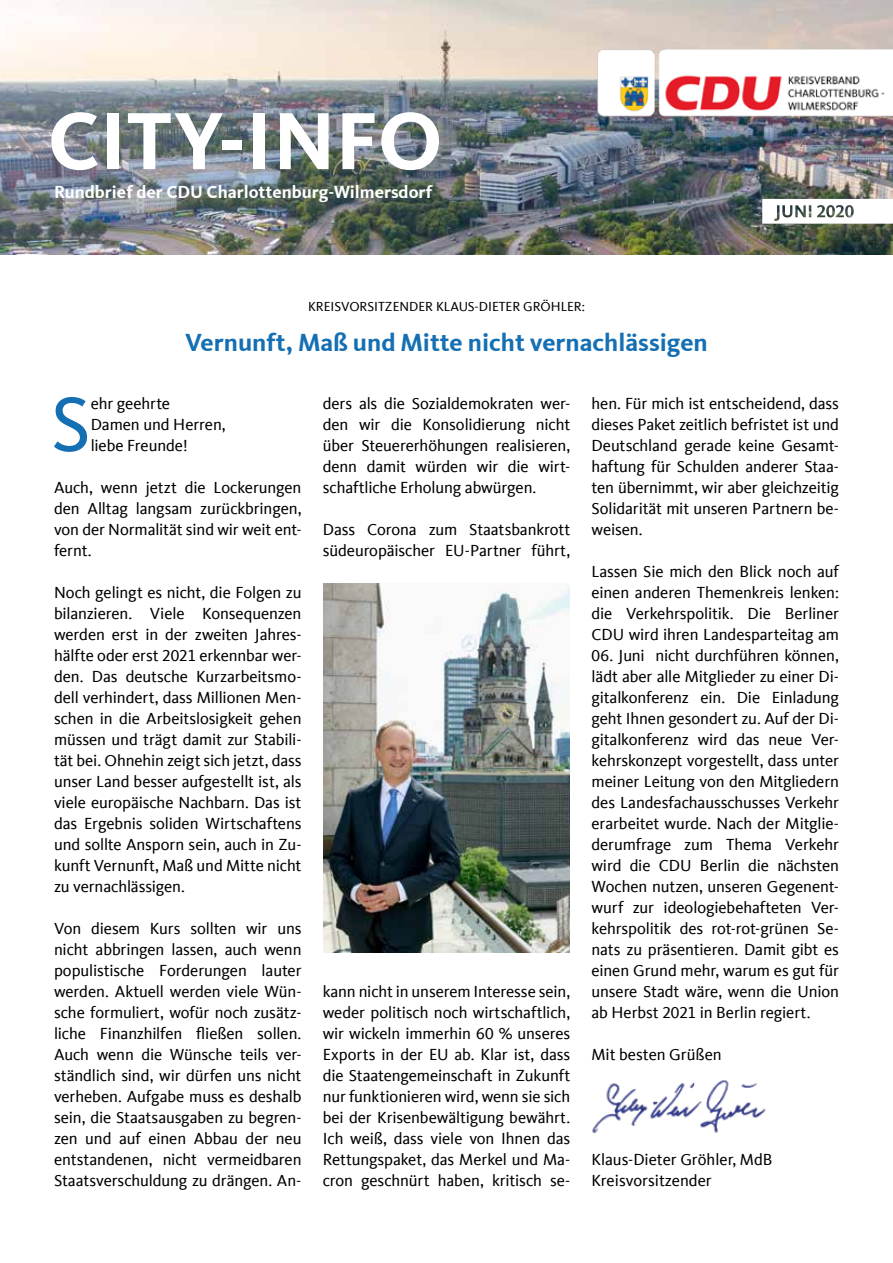
<style>
.page{position:relative;width:893px;height:1263px;background:#fff}
.page>*{position:absolute;margin:0;border:0;box-sizing:border-box;transform-origin:0 0}
.t1{font:700 84px "CDU Kievit Tab";color:#fff}
.t2{font:79.5px "CDU Kievit Tab";color:#146fb3}
.t3{font:700 25.5px "CDU Kievit Tab";color:#146fb3}
.t4{font:700 18px "CDU Kievit Tab";color:#fff}
.t5{font:16.5px/21px "CDU Kievit Tab";letter-spacing:-.005em;color:#000;text-align:justify}
.t6{font:13.5px "CDU Kievit Tab";color:#000}
</style>
<div class="page">
<img style="left:592px;top:1080px;width:174px;height:54px">
<img style="left:0;top:0;width:893px;height:254px">
<img style="left:323px;top:584px;width:247px;height:368px">
<svg style="left:762px;top:199px;width:131px;height:25px"></svg>
<img style="left:597px;top:49px;width:296px;height:68px">
<h1 class="t1" style="left:48px;top:92px;width:396px">CITY-INFO</h1>
<p class="t4" style="left:54px;top:181px;width:380px">Rundbrief der CDU Charlottenburg-Wilmersdorf</p>
<p class="t6" style="left:308px;top:299px;width:278px">KREISVORSITZENDER KLAUS-DIETER GRÖHLER:</p>
<h3 class="t3" style="left:185px;top:328px;width:524px">Vernunft, Maß und Mitte nicht vernachlässigen</h3>
<h2 class="t2" style="left:51px;top:379px;width:41px">S</h2>
<p class="t5" style="left:91px;top:393px;width:137px;text-align:left">ehr geehrte<br>Damen und Herren, liebe Freunde!</p>
<p class="t5" style="left:54px;top:477px;width:249px">Auch, wenn jetzt die Lockerungen den Alltag langsam zurückbringen, von der Normalität sind wir weit ent&shy;fernt.</p>
<p class="t5" style="left:54px;top:582px;width:249px">Noch gelingt es nicht, die Folgen zu bilanzieren. Viele Konsequenzen werden erst in der zweiten Jahres&shy;hälfte oder erst 2021 erkennbar wer&shy;den. Das deutsche Kurzarbeitsmo&shy;dell verhindert, dass Millionen Men&shy;schen in die Arbeitslosigkeit gehen müssen und trägt damit zur Stabili&shy;tät bei. Ohnehin zeigt sich jetzt, dass unser Land besser aufgestellt ist, als viele europäische Nachbarn. Das ist das Ergebnis soliden Wirtschaftens und sollte Ansporn sein, auch in Zu&shy;kunft Vernunft, Maß und Mitte nicht zu vernachlässigen.</p>
<p class="t5" style="left:54px;top:918px;width:249px">Von diesem Kurs sollten wir uns nicht abbringen lassen, auch wenn populistische Forderungen lauter werden. Aktuell werden viele Wün&shy;sche formuliert, wofür noch zusätz&shy;liche Finanzhilfen fließen sollen.<br>Auch wenn die Wünsche teils ver&shy;ständlich sind, wir dürfen uns nicht verheben. Aufgabe muss es deshalb sein, die Staatsausgaben zu begren&shy;zen und auf einen Abbau der neu entstandenen, nicht vermeidbaren Staatsverschuldung zu drängen. An-</p>
<p class="t5" style="left:323px;top:393px;width:249px">ders als die Sozialdemokraten wer&shy;den wir die Konsolidierung nicht über Steuererhöhungen realisieren, denn damit würden wir die wirt&shy;schaftliche Erholung abwürgen.</p>
<p class="t5" style="left:323px;top:519px;width:249px">Dass Corona zum Staatsbankrott südeuropäischer EU-Partner führt,</p>
<p class="t5" style="left:323px;top:981px;width:249px">kann nicht in unserem Interesse sein, weder politisch noch wirtschaftlich, wir wickeln immerhin 60 % unseres Exports in der EU ab. Klar ist, dass die Staatengemeinschaft in Zukunft nur funktionieren wird, wenn sie sich bei der Krisenbewältigung bewährt.<br>Ich weiß, dass viele von Ihnen das Rettungspaket, das Merkel und Ma&shy;cron geschnürt haben, kritisch se-</p>
<p class="t5" style="left:591px;top:393px;width:249px">hen. Für mich ist entscheidend, dass dieses Paket zeitlich befristet ist und Deutschland gerade keine Gesamt&shy;haftung für Schulden anderer Staa&shy;ten übernimmt, wir aber gleichzeitig Solidarität mit unseren Partnern be&shy;weisen.</p>
<p class="t5" style="left:591px;top:561px;width:249px">Lassen Sie mich den Blick noch auf einen anderen Themenkreis lenken: die Verkehrspolitik. Die Berliner CDU wird ihren Landesparteitag am</p>
<p class="t5" style="left:591px;top:645px;width:249px">06. Juni nicht durchführen können, lädt aber alle Mitglieder zu einer Di&shy;gitalkonferenz ein. Die Einladung geht Ihnen gesondert zu. Auf der Di&shy;gitalkonferenz wird das neue Ver&shy;kehrskonzept vorgestellt, dass unter meiner Leitung von den Mitgliedern des Landesfachausschusses Verkehr erarbeitet wurde. Nach der Mitglie&shy;derumfrage zum Thema Verkehr wird die CDU Berlin die nächsten Wochen nutzen, unseren Gegenent&shy;wurf zur ideologiebehafteten Ver&shy;kehrspolitik des rot-rot-grünen Se&shy;nats zu präsentieren. Damit gibt es einen Grund mehr, warum es gut für unsere Stadt wäre, wenn die Union ab Herbst 2021 in Berlin regiert.</p>
<p class="t5" style="left:591px;top:1044px;width:132px">Mit besten Grüßen</p>
<p class="t5" style="left:591px;top:1149px;width:183px">Klaus-Dieter Gröhler, MdB<br>Kreisvorsitzender</p>
</div>
